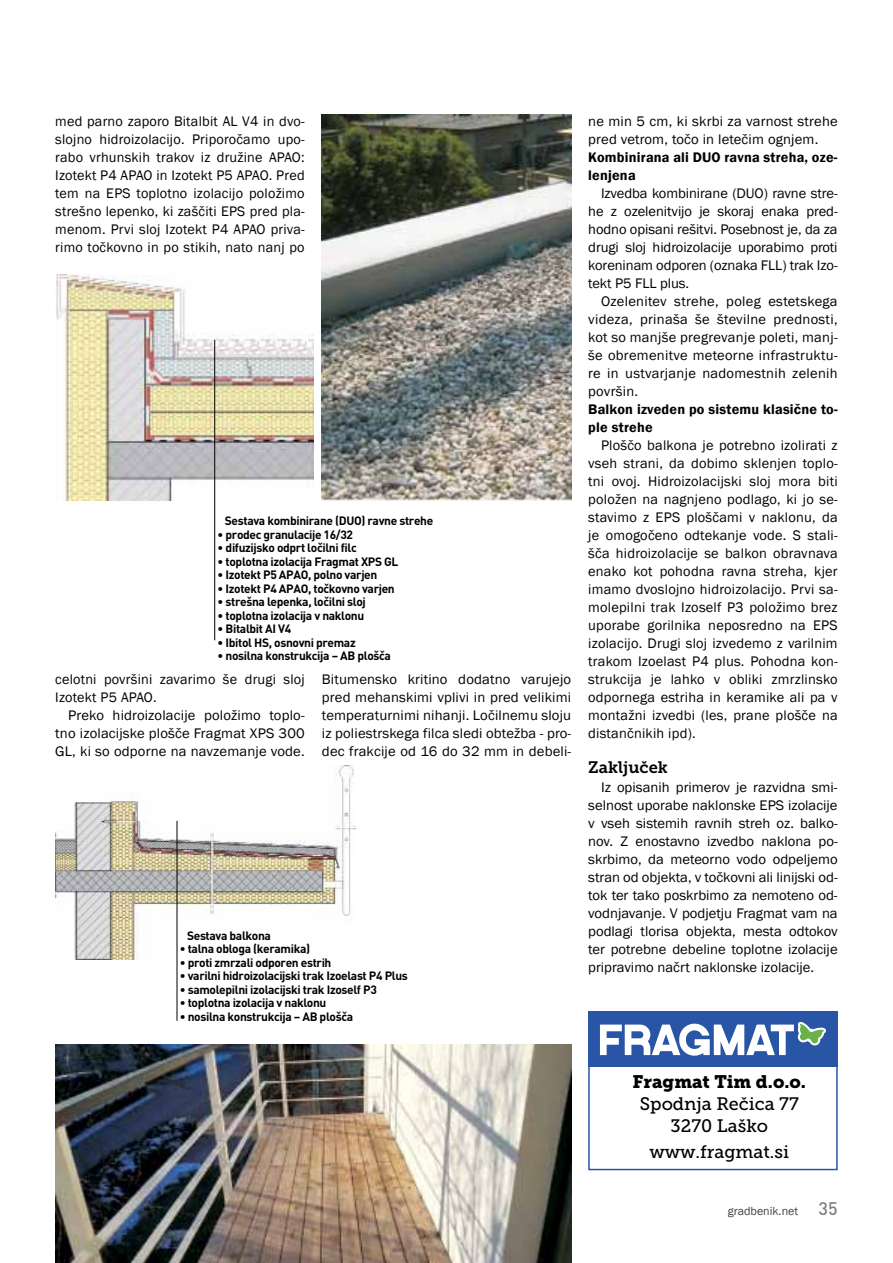
<style>
.page{position:relative;width:893px;height:1263px;background:#fff}
.page>*{position:absolute;margin:0;border:0;box-sizing:border-box;transform-origin:0 0}
.t1{font:18px/21.6px "Museo Slab 500";color:#000;text-align:center}
.t2{font:18px "Museo Slab 900";color:#000}
.t3{font:16.5px "Museo Slab 700";color:#000}
.t4{font:14.25px/18px "Franklin Gothic";letter-spacing:.01em;color:#000;text-align:justify}
.t5{font:600 14.25px/18px "Franklin Gothic";letter-spacing:.015em;color:#000}
.t6{font:600 12px "DIN";letter-spacing:-.03em;color:#000}
.t7{font:12px "Franklin Gothic";color:#414042}
.s1{font-family:"DINS";font-weight:500;font-size:18px;color:#808285}
</style>
<div class="page">
<img style="left:55px;top:765px;width:300px;height:194px">
<hr style="left:177px;top:821px;width:1px;height:200px;background:#000">
<img style="left:56px;top:275px;width:257px;height:226px">
<img style="left:322px;top:115px;width:249px;height:385px">
<hr style="left:214px;top:340px;width:1px;height:300px;background:#000">
<div style="left:588px;top:1011px;width:250px;height:55px;background:#2955a6"></div>
<svg style="left:600px;top:1022px;width:226px;height:34px"></svg>
<div style="left:588px;top:1011px;width:250px;height:159px;border:2px solid #2955a6"></div>
<img style="left:55px;top:1044px;width:516px;height:219px">
<p class="t4" style="left:55px;top:113px;width:251px">med parno zaporo Bitalbit AL V4 in dvo&shy;slojno hidroizolacijo. Priporočamo upo&shy;rabo vrhunskih trakov iz družine APAO:<br>Izotekt P4 APAO in Izotekt P5 APAO. Pred tem na EPS toplotno izolacijo položimo strešno lepenko, ki zaščiti EPS pred pla&shy;menom. Prvi sloj Izotekt P4 APAO priva&shy;rimo točkovno in po stikih, nato nanj po</p>
<p class="t6" style="left:225px;top:513px;width:210px">Sestava kombinirane (DUO) ravne strehe</p>
<p class="t6" style="left:218px;top:526px;width:137px">• prodec granulacije 16/32</p>
<p class="t6" style="left:218px;top:540px;width:141px">• difuzijsko odprt ločilni filc</p>
<p class="t6" style="left:218px;top:553px;width:182px">• toplotna izolacija Fragmat XPS GL</p>
<p class="t6" style="left:218px;top:567px;width:161px">• Izotekt P5 APAO, polno varjen</p>
<p class="t6" style="left:218px;top:580px;width:179px">• Izotekt P4 APAO, točkovno varjen</p>
<p class="t6" style="left:218px;top:594px;width:150px">• strešna lepenka, ločilni sloj</p>
<p class="t6" style="left:218px;top:607px;width:148px">• toplotna izolacija v naklonu</p>
<p class="t6" style="left:218px;top:621px;width:75px">• Bitalbit AI V4</p>
<p class="t6" style="left:218px;top:634px;width:140px">• Ibitol HS, osnovni premaz</p>
<p class="t6" style="left:218px;top:648px;width:175px">• nosilna konstrukcija – AB plošča</p>
<p class="t4" style="left:55px;top:671px;width:251px">celotni površini zavarimo še drugi sloj<br>Izotekt P5 APAO.</p>
<p class="t4" style="left:55px;top:707px;width:251px;text-indent:13px">Preko hidroizolacije položimo toplo&shy;tno izolacijske plošče Fragmat XPS 300<br>GL, ki so odporne na navzemanje vode.</p>
<p class="t4" style="left:322px;top:671px;width:251px">Bitumensko kritino dodatno varujejo pred mehanskimi vplivi in pred velikimi temperaturnimi nihanji. Ločilnemu sloju iz poliestrskega filca sledi obtežba - pro&shy;dec frakcije od 16 do 32 mm in debeli-</p>
<p class="t6" style="left:187px;top:927px;width:85px">Sestava balkona</p>
<p class="t6" style="left:180px;top:941px;width:132px">• talna obloga (keramika)</p>
<p class="t6" style="left:180px;top:954px;width:153px">• proti zmrzali odporen estrih</p>
<p class="t6" style="left:180px;top:968px;width:230px">• varilni hidroizolacijski trak Izoelast P4 Plus</p>
<p class="t6" style="left:180px;top:981px;width:199px">• samolepilni izolacijski trak Izoself P3</p>
<p class="t6" style="left:180px;top:995px;width:148px">• toplotna izolacija v naklonu</p>
<p class="t6" style="left:180px;top:1008px;width:175px">• nosilna konstrukcija – AB plošča</p>
<p class="t4" style="left:588px;top:113px;width:251px">ne min 5 cm, ki skrbi za varnost strehe pred vetrom, točo in letečim ognjem.</p>
<p class="t5" style="left:588px;top:148px;width:251px">Kombinirana ali DUO ravna streha, oze&shy;lenjena</p>
<p class="t4" style="left:588px;top:185px;width:251px;text-indent:13px">Izvedba kombinirane (DUO) ravne stre&shy;he z ozelenitvijo je skoraj enaka pred&shy;hodno opisani rešitvi. Posebnost je, da za drugi sloj hidroizolacije uporabimo proti koreninam odporen (oznaka FLL) trak Izo&shy;tekt P5 FLL plus.</p>
<p class="t4" style="left:588px;top:293px;width:251px;text-indent:13px">Ozelenitev strehe, poleg estetskega videza, prinaša še številne prednosti, kot so manjše pregrevanje poleti, manj&shy;še obremenitve meteorne infrastruktu&shy;re in ustvarjanje nadomestnih zelenih površin.</p>
<p class="t5" style="left:588px;top:400px;width:251px">Balkon izveden po sistemu klasične to&shy;ple strehe</p>
<p class="t4" style="left:588px;top:437px;width:251px;text-indent:13px">Ploščo balkona je potrebno izolirati z vseh strani, da dobimo sklenjen toplo&shy;tni ovoj. Hidroizolacijski sloj mora biti položen na nagnjeno podlago, ki jo se&shy;stavimo z EPS ploščami v naklonu, da je omogočeno odtekanje vode. S stali&shy;šča hidroizolacije se balkon obravnava enako kot pohodna ravna streha, kjer imamo dvoslojno hidroizolacijo. Prvi sa&shy;molepilni trak Izoself P3 položimo brez uporabe gorilnika neposredno na EPS izolacijo. Drugi sloj izvedemo z varilnim trakom Izoelast P4 plus. Pohodna kon&shy;strukcija je lahko v obliki zmrzlinsko odpornega estriha in keramike ali pa v montažni izvedbi (les, prane plošče na distančnikih ipd).</p>
<p class="t3" style="left:588px;top:758px;width:81px">Zaključek</p>
<p class="t4" style="left:588px;top:779px;width:251px;text-indent:13px">Iz opisanih primerov je razvidna smi&shy;selnost uporabe naklonske EPS izolacije v vseh sistemih ravnih streh oz. balko&shy;nov. Z enostavno izvedbo naklona po&shy;skrbimo, da meteorno vodo odpeljemo stran od objekta, v točkovni ali linijski od&shy;tok ter tako poskrbimo za nemoteno od&shy;vodnjavanje. V podjetju Fragmat vam na podlagi tlorisa objekta, mesta odtokov ter potrebne debeline toplotne izolacije pripravimo načrt naklonske izolacije.</p>
<p class="t2" style="left:633px;top:1072px;width:175px">Fragmat Tim d.o.o.</p>
<p class="t1" style="left:640px;top:1093px;width:160px">Spodnja Rečica 77<br>3270 Laško</p>
<p class="t1" style="left:649px;top:1140px;width:141px">www.fragmat.si</p>
<p class="t7" style="left:728px;top:1204px;width:111px">gradbenik.net <span class="s1">35</span></p>
</div>
